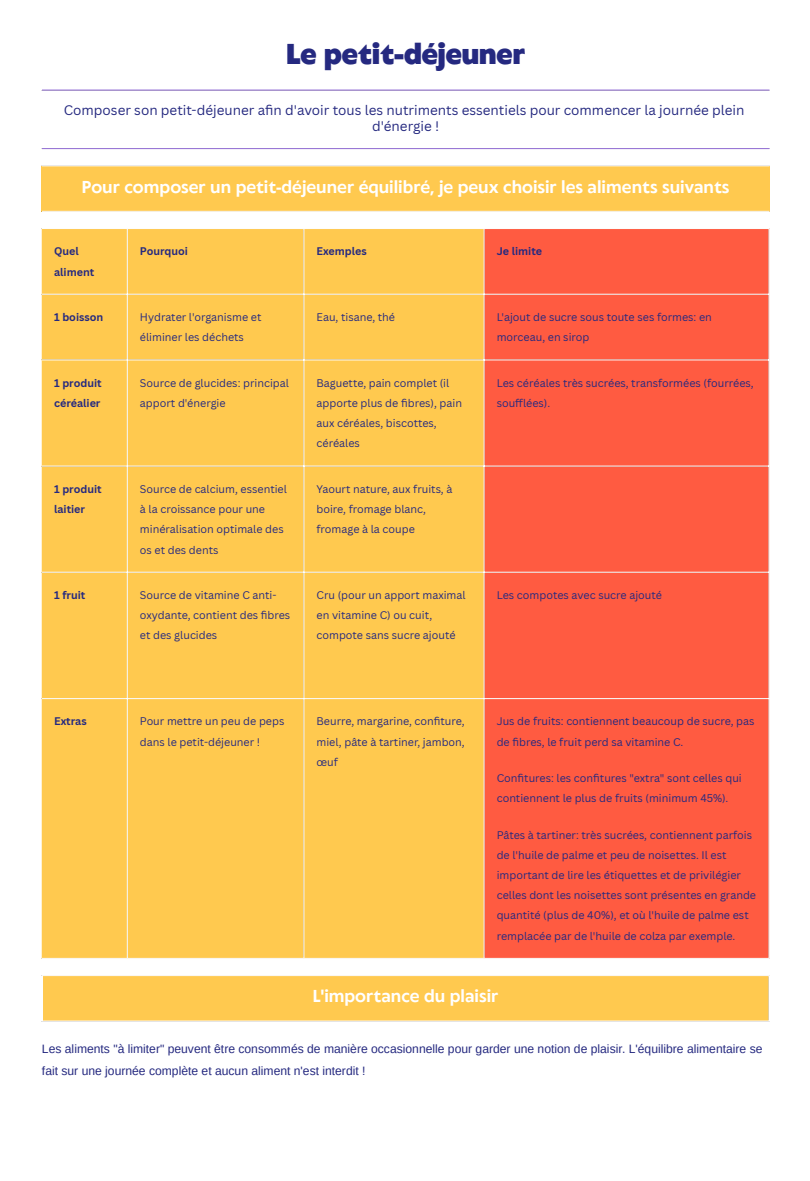
<style>
.page{position:relative;width:810px;height:1181px;background:#fff}
.page>*{position:absolute;margin:0;border:0;box-sizing:border-box;transform-origin:0 0}
.t1{font:900 27px "Klein Text";color:#252980}
.t2{font:700 16.2px "Klein Text";color:#fff}
.t3{font:13.5px/16.2px "Canva Sans";color:#252980;text-align:center}
.t4{font:12.15px/22.2px "Arimo";color:#252980}
.t5{font:10.8px/20.2px "Canva Sans";color:#252980}
.t6{font:700 10.8px/20.2px "Canva Sans";color:#252980}
</style>
<div class="page">
<hr style="left:42px;top:89px;width:727px;height:2px;background:#9571d8">
<hr style="left:42px;top:148px;width:727px;height:1px;background:#9571d8">
<div style="left:42px;top:166px;width:728px;height:45px;background:#ffc94f"></div>
<div style="left:42px;top:229px;width:442px;height:728px;background:#ffc94f"></div>
<div style="left:485px;top:229px;width:283px;height:728px;background:#ff5b41"></div>
<hr style="left:127px;top:229px;width:1px;height:728px;background:#fff">
<hr style="left:303px;top:229px;width:1px;height:728px;background:#fff">
<hr style="left:42px;top:294px;width:727px;height:1px;background:#fff">
<hr style="left:42px;top:359px;width:727px;height:1px;background:#fff">
<hr style="left:42px;top:465px;width:727px;height:1px;background:#fff">
<hr style="left:42px;top:571px;width:727px;height:1px;background:#fff">
<hr style="left:42px;top:698px;width:727px;height:1px;background:#fff">
<div style="left:42px;top:975px;width:727px;height:46px;background:#ffc94f"></div>
<hr style="left:42px;top:976px;width:1px;height:44px;background:#fff">
<hr style="left:768px;top:976px;width:1px;height:44px;background:#fff">
<hr style="left:42px;top:975px;width:727px;height:1px;background:#fff">
<hr style="left:42px;top:1020px;width:727px;height:1px;background:#fff">
<p class="t1" style="left:286px;top:41px;width:240px">Le petit-déjeuner</p>
<p class="t3" style="left:64px;top:101px;width:682px">Composer son petit-déjeuner afi n d'avoir tous les nutriments essentiels pour commencer la journée plein d'énergie !</p>
<p class="t2" style="left:82px;top:178px;width:649px">Pour composer un petit-déjeuner équilibré, je peux choisir les aliments suivants</p>
<p class="t6" style="left:54px;top:241px;width:42px">Quel aliment</p>
<p class="t6" style="left:140px;top:241px;width:50px">Pourquoi</p>
<p class="t6" style="left:317px;top:241px;width:52px">Exemples</p>
<p class="t6" style="left:497px;top:241px;width:47px">Je limite</p>
<p class="t6" style="left:54px;top:307px;width:51px">1 boisson</p>
<p class="t5" style="left:140px;top:307px;width:123px">Hydrater l'organisme et éliminer les déchets</p>
<p class="t5" style="left:317px;top:307px;width:80px">Eau, tisane, thé</p>
<p class="t5" style="left:497px;top:307px;width:217px">L'ajout de sucre sous toute ses formes: en morceau, en sirop</p>
<p class="t6" style="left:54px;top:372px;width:49px">1 produit céréalier</p>
<p class="t5" style="left:140px;top:372px;width:151px">Source de glucides: principal apport d'énergie</p>
<p class="t5" style="left:317px;top:372px;width:147px">Baguette, pain complet (il apporte plus de fi bres), pain aux céréales, biscottes, céréales</p>
<p class="t5" style="left:497px;top:372px;width:258px">Les céréales très sucrées, transformées (fourrées, soufflées).</p>
<p class="t6" style="left:54px;top:478px;width:49px">1 produit laitier</p>
<p class="t5" style="left:140px;top:478px;width:148px">Source de calcium, essentiel à la croissance pour une minéralisation optimale des os et des dents</p>
<p class="t5" style="left:317px;top:478px;width:137px">Yaourt nature, aux fruits, à boire, fromage blanc, fromage à la coupe</p>
<p class="t6" style="left:54px;top:584px;width:33px">1 fruit</p>
<p class="t5" style="left:140px;top:584px;width:152px">Source de vitamine C anti&shy;oxydante, contient des fi bres et des glucides</p>
<p class="t5" style="left:317px;top:584px;width:151px">Cru (pour un apport maximal en vitamine C) ou cuit, compote sans sucre ajouté</p>
<p class="t5" style="left:497px;top:584px;width:167px">Les compotes avec sucre ajouté</p>
<p class="t6" style="left:54px;top:711px;width:34px">Extras</p>
<p class="t5" style="left:140px;top:711px;width:146px">Pour mettre un peu de peps dans le petit-déjeuner !</p>
<p class="t5" style="left:317px;top:711px;width:150px;text-align:justify">Beurre, margarine, confiture, miel, pâte à tartiner, jambon, œuf</p>
<p class="t5" style="left:497px;top:711px;width:259px">Jus de fruits: contiennent beaucoup de sucre, pas de fi bres, le fruit perd sa vitamine C.</p>
<p class="t5" style="left:497px;top:767px;width:247px">Confitures: les confitures "extra" sont celles qui contiennent le plus de fruits (minimum 45%).</p>
<p class="t5" style="left:497px;top:824px;width:261px">Pâtes à tartiner: très sucrées, contiennent parfois de l'huile de palme et peu de noisettes. Il est important de lire les étiquettes et de privilégier celles dont les noisettes sont présentes en grande quantité (plus de 40%), et où l'huile de palme est remplacée par de l'huile de colza par exemple.</p>
<p class="t2" style="left:313px;top:988px;width:187px">L'importance du plaisir</p>
<p class="t4" style="left:42px;top:1037px;width:722px">Les aliments "à limiter" peuvent être consommés de manière occasionnelle pour garder une notion de plaisir. L'équilibre alimentaire se fait sur une journée complète et aucun aliment n'est interdit !</p>
</div>
